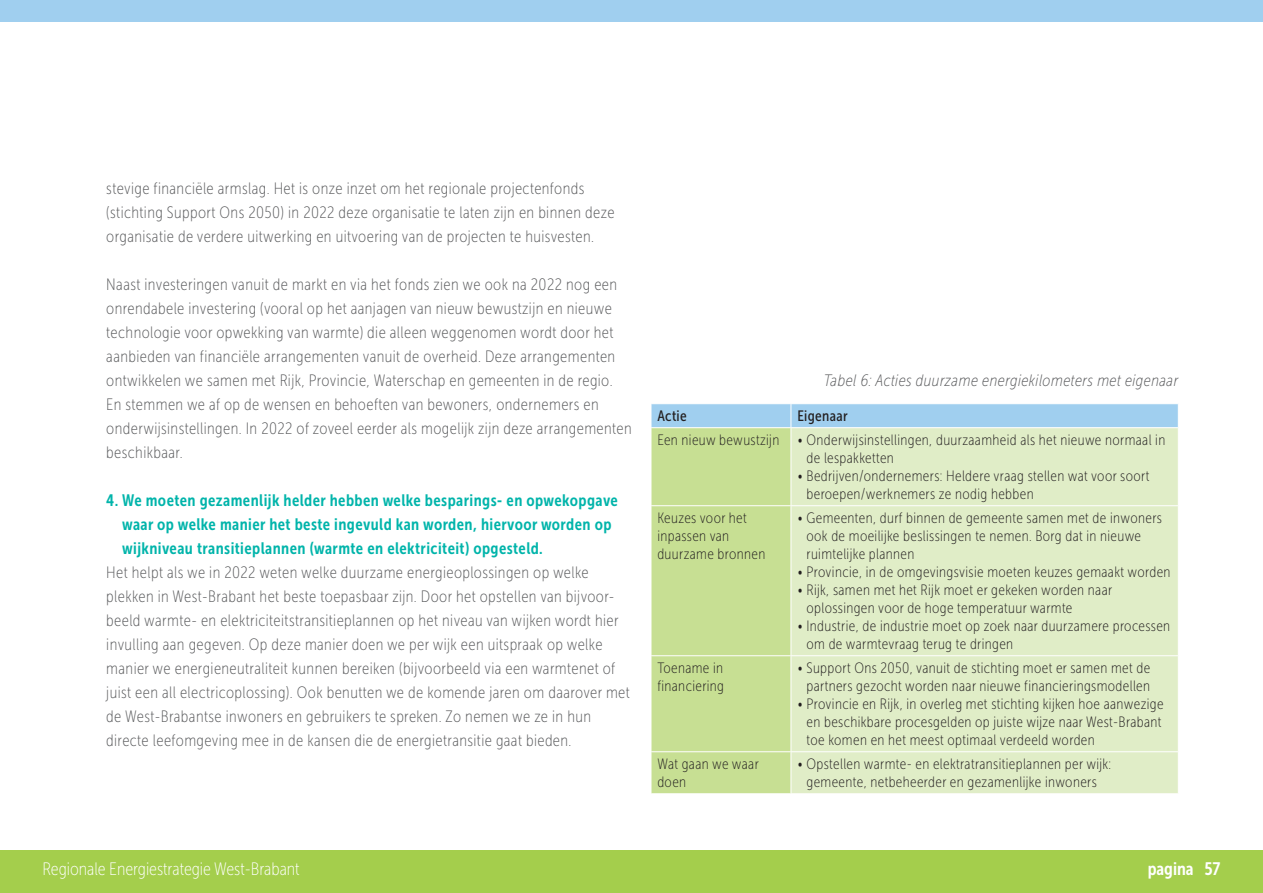
<style>
.page{position:relative;width:1263px;height:893px;background:#fff}
.page>*{position:absolute;margin:0;border:0;box-sizing:border-box;transform-origin:0 0}
.t1{font:18px "Museo Sans Cond 100";color:#fff}
.t2{font:18px "Museo Sans Cond 700";color:#fff}
.t3{font:16.5px/24px "Museo Sans Cond 100";letter-spacing:.025em;color:#57585a}
.t4{font:16.5px/24px "Museo Sans Cond 700";letter-spacing:.025em;color:#00b4aa}
.t5{font:italic 16.5px "Museo Sans Cond 100";letter-spacing:.025em;color:#57585a}
.t6{font:15px/18px "Museo Sans Cond 100";letter-spacing:.025em;color:#231f20}
.t7{font:15px "Museo Sans Cond 500";letter-spacing:.025em;color:#231f20}
</style>
<div class="page">
<div style="left:0;top:0;width:1263px;height:21px;background:#a0cfef"></div>
<div style="left:0;top:850px;width:1263px;height:43px;background:#a4ce4c"></div>
<div style="left:652px;top:428px;width:138px;height:365px;background:#c7df93"></div>
<div style="left:791px;top:428px;width:387px;height:365px;background:#e0edc7"></div>
<div style="left:651px;top:404px;width:527px;height:23px;background:#a0cfef"></div>
<hr style="left:651px;top:505px;width:140px;height:1px;background:#fff">
<hr style="left:791px;top:505px;width:388px;height:1px;background:#fff">
<hr style="left:651px;top:655px;width:140px;height:1px;background:#fff">
<hr style="left:791px;top:655px;width:388px;height:1px;background:#fff">
<hr style="left:651px;top:751px;width:140px;height:1px;background:#fff">
<hr style="left:791px;top:751px;width:388px;height:1px;background:#fff">
<p class="t3" style="left:106px;top:177px;width:510px">stevige financiële armslag. Het is onze inzet om het regionale projectenfonds (stichting Support Ons 2050) in 2022 deze organisatie te laten zijn en binnen deze organisatie de verdere uitwerking en uitvoering van de projecten te huisvesten.</p>
<p class="t3" style="left:106px;top:273px;width:527px">Naast investeringen vanuit de markt en via het fonds zien we ook na 2022 nog een onrendabele investering (vooral op het aanjagen van nieuw bewustzijn en nieuwe technologie voor opwekking van warmte) die alleen weggenomen wordt door het aanbieden van financiële arrangementen vanuit de overheid. Deze arrangementen ontwikkelen we samen met Rijk, Provincie, Waterschap en gemeenten in de regio.<br>En stemmen we af op de wensen en behoeften van bewoners, ondernemers en onderwijsinstellingen. In 2022 of zoveel eerder als mogelijk zijn deze arrangementen beschikbaar.</p>
<p class="t4" style="left:122px;top:488px;width:497px;text-indent:-16px">4. We moeten gezamenlijk helder hebben welke besparings- en opwekopgave waar op welke manier het beste ingevuld kan worden, hiervoor worden op wijkniveau transitieplannen (warmte en elektriciteit) opgesteld.</p>
<p class="t3" style="left:106px;top:561px;width:525px">Het helpt als we in 2022 weten welke duurzame energieoplossingen op welke plekken in West-Brabant het beste toepasbaar zijn. Door het opstellen van bijvoor&shy;beeld warmte- en elektriciteitstransitieplannen op het niveau van wijken wordt hier invulling aan gegeven. Op deze manier doen we per wijk een uitspraak op welke manier we energieneutraliteit kunnen bereiken (bijvoorbeeld via een warmtenet of juist een all electricoplossing). Ook benutten we de komende jaren om daarover met de West-Brabantse inwoners en gebruikers te spreken. Zo nemen we ze in hun directe leefomgeving mee in de kansen die de energietransitie gaat bieden.</p>
<p class="t5" style="left:824px;top:372px;width:356px">Tabel 6: Acties duurzame energiekilometers met eigenaar</p>
<p class="t7" style="left:657px;top:408px;width:31px">Actie</p>
<p class="t7" style="left:797px;top:408px;width:52px">Eigenaar</p>
<p class="t6" style="left:806px;top:431px;width:360px;text-indent:-149px">Een nieuw bewustzijn • Onderwijsinstellingen, duurzaamheid als het nieuwe normaal in de lespakketten</p>
<p class="t6" style="left:806px;top:467px;width:344px;text-indent:-9px">• Bedrijven/ondernemers: Heldere vraag stellen wat voor soort beroepen/werknemers ze nodig hebben</p>
<p class="t6" style="left:657px;top:509px;width:109px">Keuzes voor het inpassen van duurzame bronnen</p>
<p class="t6" style="left:806px;top:509px;width:357px;text-indent:-9px">• Gemeenten, durf binnen de gemeente samen met de inwoners ook de moeilijke beslissingen te nemen. Borg dat in nieuwe ruimtelijke plannen</p>
<p class="t6" style="left:797px;top:563px;width:375px">• Provincie, in de omgevingsvisie moeten keuzes gemaakt worden</p>
<p class="t6" style="left:806px;top:581px;width:307px;text-indent:-9px">• Rijk, samen met het Rijk moet er gekeken worden naar oplossingen voor de hoge temperatuur warmte</p>
<p class="t6" style="left:806px;top:617px;width:365px;text-indent:-9px">• Industrie, de industrie moet op zoek naar duurzamere processen om de warmtevraag terug te dringen</p>
<p class="t6" style="left:657px;top:659px;width:68px">Toename in financiering</p>
<p class="t6" style="left:797px;top:659px;width:354px;text-align:right">• Support Ons 2050, vanuit de stichting moet er samen met de partners gezocht worden naar nieuwe financieringsmodellen</p>
<p class="t6" style="left:806px;top:695px;width:359px;text-indent:-9px">• Provincie en Rijk, in overleg met stichting kijken hoe aanwezige en beschikbare procesgelden op juiste wijze naar West-Brabant toe komen en het meest optimaal verdeeld worden</p>
<p class="t6" style="left:657px;top:755px;width:103px">Wat gaan we waar doen</p>
<p class="t6" style="left:797px;top:755px;width:315px;text-align:center">• Opstellen warmte- en elektratransitieplannen per wijk: gemeente, netbeheerder en gezamenlijke inwoners</p>
<p class="t1" style="left:43px;top:859px;width:259px">Regionale Energiestrategie West-Brabant</p>
<p class="t2" style="left:1148px;top:858px;width:74px">pagina 57</p>
</div>
